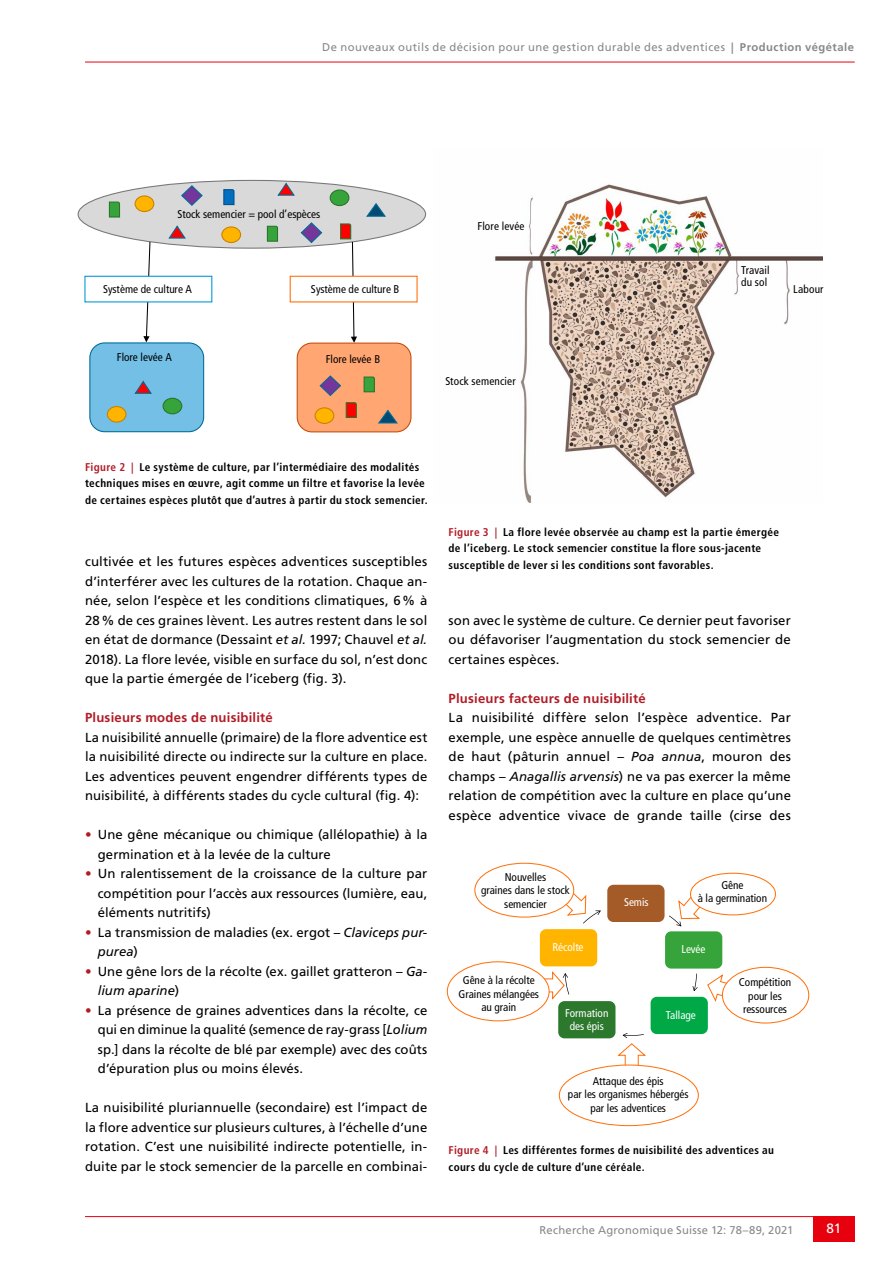
<style>
.page{position:relative;width:893px;height:1263px;background:#fff}
.page>*{position:absolute;margin:0;border:0;box-sizing:border-box;transform-origin:0 0}
.t1{font:13.5px "Frutiger LT Std";color:#fff}
.t2{font:13.2px/19.5px "Frutiger LT Std";letter-spacing:.005em;color:#000;text-align:justify}
.t3{font:700 13.2px "Frutiger LT Std";letter-spacing:.015em;color:#b21c27}
.t4{font:700 condensed 11.25px/16.5px "Frutiger LT Std";letter-spacing:.03em;color:#000}
.t5{font:condensed 11.25px/13.5px "Frutiger";color:#000;text-align:center}
.t6{font:condensed 11.25px/12px "Frutiger LT Std";color:#000}
.t7{font:11.25px "Frutiger LT Std";letter-spacing:.035em;color:#878988}
.t8{font:condensed 11.25px "Frutiger";letter-spacing:-.005em;color:#fff}
.s1{font-weight:700}
.s2{color:#b21c27}
.s3{font-style:italic}
</style>
<div class="page">
<hr style="left:85px;top:62px;width:770px;height:1px;background:#e7000e">
<hr style="left:85px;top:1216px;width:770px;height:1px;background:#e7000e">
<div style="left:813px;top:1216px;width:42px;height:26px;background:#e7000e"></div>
<div style="left:607px;top:885px;width:57px;height:37px;background:#a55b28;border-radius:6px"></div>
<div style="left:665px;top:931px;width:57px;height:37px;background:#36a43a;border-radius:6px"></div>
<svg style="left:693px;top:974px;width:5px;height:17px"></svg>
<div style="left:651px;top:997px;width:57px;height:37px;background:#00a846;border-radius:6px"></div>
<div style="left:558px;top:1001px;width:57px;height:37px;background:#2c782d;border-radius:6px"></div>
<div style="left:540px;top:929px;width:57px;height:37px;background:#ffb400;border-radius:6px"></div>
<svg style="left:669px;top:897px;width:33px;height:29px"></svg>
<div style="left:690px;top:873px;width:85px;height:42px;background:#fff;border-radius:50%"></div>
<div style="left:690px;top:873px;width:86px;height:42px;border:1px solid #ff6e08;border-radius:50%"></div>
<svg style="left:707px;top:974px;width:25px;height:28px"></svg>
<div style="left:722px;top:971px;width:84px;height:43px;background:#fff;border-radius:50%"></div>
<div style="left:722px;top:967px;width:87px;height:56px;border:1px solid #ff6e08;border-radius:50%"></div>
<svg style="left:617px;top:1033px;width:29px;height:33px"></svg>
<div style="left:569px;top:1065px;width:122px;height:43px;background:#fff;border-radius:50%"></div>
<div style="left:559px;top:1065px;width:140px;height:61px;border:1px solid #ff6e08;border-radius:50%"></div>
<svg style="left:541px;top:971px;width:28px;height:29px"></svg>
<div style="left:447px;top:962px;width:102px;height:59px;background:#fff;border-radius:50%"></div>
<div style="left:447px;top:961px;width:102px;height:60px;border:1px solid #ff6e08;border-radius:50%"></div>
<svg style="left:564px;top:892px;width:37px;height:31px"></svg>
<div style="left:475px;top:863px;width:99px;height:54px;background:#fff;border-radius:50%"></div>
<div style="left:474px;top:863px;width:100px;height:54px;border:1px solid #ff6e08;border-radius:50%"></div>
<div style="left:78px;top:180px;width:348px;height:68px;background:#d9d9d9;border-radius:50%"></div>
<svg style="left:108px;top:201px;width:13px;height:17px"></svg>
<svg style="left:223px;top:189px;width:12px;height:17px"></svg>
<svg style="left:266px;top:225px;width:13px;height:17px"></svg>
<svg style="left:168px;top:225px;width:18px;height:14px"></svg>
<svg style="left:277px;top:182px;width:18px;height:14px"></svg>
<svg style="left:366px;top:203px;width:20px;height:14px"></svg>
<div style="left:135px;top:196px;width:19px;height:16px;background:#ffb400;border-radius:50%"></div>
<div style="left:135px;top:195px;width:19px;height:17px;border:1px solid #cb8000;border-radius:50%"></div>
<div style="left:222px;top:227px;width:19px;height:15px;background:#ffb400;border-radius:50%"></div>
<div style="left:221px;top:226px;width:20px;height:17px;border:1px solid #cb8000;border-radius:50%"></div>
<div style="left:330px;top:190px;width:19px;height:16px;background:#36a43a;border-radius:50%"></div>
<div style="left:330px;top:189px;width:19px;height:17px;border:1px solid #28742a;border-radius:50%"></div>
<svg style="left:181px;top:185px;width:22px;height:21px"></svg>
<svg style="left:300px;top:222px;width:23px;height:22px"></svg>
<svg style="left:143px;top:242px;width:7px;height:100px"></svg>
<svg style="left:340px;top:223px;width:17px;height:120px"></svg>
<div style="left:85px;top:276px;width:126px;height:26px;background:#fff"></div>
<div style="left:84px;top:276px;width:128px;height:26px;border:1px solid #0097d4"></div>
<div style="left:291px;top:276px;width:127px;height:26px;background:#fff"></div>
<div style="left:290px;top:276px;width:128px;height:26px;border:1px solid #ff6e08"></div>
<div style="left:90px;top:343px;width:114px;height:89px;background:#74bfe6;border-radius:15px"></div>
<div style="left:89px;top:342px;width:115px;height:90px;border:1px solid #006c96;border-radius:15px"></div>
<div style="left:297px;top:343px;width:114px;height:89px;background:#ffa673;border-radius:15px"></div>
<div style="left:297px;top:343px;width:114px;height:89px;border:1px solid #c24e0c;border-radius:15px"></div>
<svg style="left:134px;top:380px;width:18px;height:14px"></svg>
<div style="left:107px;top:406px;width:19px;height:16px;background:#ffb400;border-radius:50%"></div>
<div style="left:107px;top:406px;width:20px;height:17px;border:1px solid #cb8000;border-radius:50%"></div>
<div style="left:163px;top:398px;width:19px;height:16px;background:#36a43a;border-radius:50%"></div>
<div style="left:163px;top:398px;width:19px;height:16px;border:1px solid #28742a;border-radius:50%"></div>
<svg style="left:363px;top:376px;width:12px;height:17px"></svg>
<svg style="left:378px;top:409px;width:20px;height:15px"></svg>
<svg style="left:319px;top:375px;width:38px;height:44px"></svg>
<div style="left:315px;top:408px;width:19px;height:15px;background:#ffb400;border-radius:50%"></div>
<div style="left:315px;top:407px;width:19px;height:17px;border:1px solid #cb8000;border-radius:50%"></div>
<img style="left:495px;top:184px;width:328px;height:318px">
<p class="t7" style="left:322px;top:40px;width:533px">De nouveaux outils de décision pour une gestion durable des adventices <span class="s1">| Production végétale</span></p>
<p class="t6" style="left:177px;top:208px;width:145px">Stock semencier = pool d’espèces</p>
<p class="t6" style="left:103px;top:283px;width:91px">Système de culture A</p>
<p class="t6" style="left:311px;top:283px;width:90px">Système de culture B</p>
<p class="t6" style="left:117px;top:352px;width:56px">Flore levée A</p>
<p class="t6" style="left:326px;top:354px;width:56px">Flore levée B</p>
<p class="t6" style="left:477px;top:220px;width:49px">Flore levée</p>
<p class="t6" style="left:445px;top:376px;width:72px">Stock semencier</p>
<p class="t6" style="left:741px;top:264px;width:30px">Travail du sol</p>
<p class="t6" style="left:793px;top:284px;width:32px">Labour</p>
<p class="t4" style="left:85px;top:458px;width:344px"><span class="s2">Figure 2 |</span> Le système de culture, par l’intermédiaire des modalités techniques mises en œuvre, agit comme un filtre et favorise la levée de certaines espèces plutôt que d’autres à partir du stock semencier.</p>
<p class="t2" style="left:85px;top:552px;width:344px">cultivée et les futures espèces adventices susceptibles d’interférer avec les cultures de la rotation. Chaque an&shy;née, selon l’espèce et les conditions climatiques, 6% à 28% de ces graines lèvent. Les autres restent dans le sol en état de dormance (Dessaint <span class="s3">et al.</span> 1997; Chauvel <span class="s3">et al.<br></span>2018). La flore levée, visible en surface du sol, n’est donc que la partie émergée de l’iceberg (fig. 3).</p>
<p class="t3" style="left:85px;top:710px;width:189px">Plusieurs modes de nuisibilité</p>
<p class="t2" style="left:85px;top:727px;width:344px">La nuisibilité annuelle (primaire) de la flore adventice est la nuisibilité directe ou indirecte sur la culture en place.<br>Les adventices peuvent engendrer différents types de nuisibilité, à différents stades du cycle cultural (fig. 4):</p>
<p class="t2" style="left:98px;top:825px;width:331px;text-indent:-13px"><span class="s2">•</span> Une gêne mécanique ou chimique (allélopathie) à la germination et à la levée de la culture</p>
<p class="t2" style="left:98px;top:864px;width:331px;text-indent:-13px"><span class="s2">•</span> Un ralentissement de la croissance de la culture par compétition pour l’accès aux ressources (lumière, eau, éléments nutritifs)</p>
<p class="t2" style="left:98px;top:922px;width:331px;text-indent:-13px"><span class="s2">•</span> La transmission de maladies (ex. ergot – <span class="s3">Claviceps pur&shy;purea</span>)</p>
<p class="t2" style="left:98px;top:961px;width:331px;text-indent:-13px"><span class="s2">•</span> Une gêne lors de la récolte (ex. gaillet gratteron – <span class="s3">Ga&shy;lium aparine</span>)</p>
<p class="t2" style="left:98px;top:1000px;width:331px;text-indent:-13px"><span class="s2">•</span> La présence de graines adventices dans la récolte, ce qui en diminue la qualité (semence de ray-grass [<span class="s3">Lolium </span>sp.] dans la récolte de blé par exemple) avec des coûts d’épuration plus ou moins élevés.</p>
<p class="t2" style="left:85px;top:1098px;width:344px">La nuisibilité pluriannuelle (secondaire) est l’impact de la flore adventice sur plusieurs cultures, à l’échelle d’une rotation. C’est une nuisibilité indirecte potentielle, in&shy;duite par le stock semencier de la parcelle en combinai-</p>
<p class="t4" style="left:449px;top:523px;width:332px"><span class="s2">Figure 3 |</span> La flore levée observée au champ est la partie émergée de l’iceberg. Le stock semencier constitue la flore sous-jacente susceptible de lever si les conditions sont favorables.</p>
<p class="t2" style="left:449px;top:610px;width:344px">son avec le système de culture. Ce dernier peut favoriser ou défavoriser l’augmentation du stock semencier de certaines espèces.</p>
<p class="t3" style="left:449px;top:690px;width:199px">Plusieurs facteurs de nuisibilité</p>
<p class="t2" style="left:449px;top:708px;width:344px">La nuisibilité diffère selon l’espèce adventice. Par exemple, une espèce annuelle de quelques centimètres de haut (pâturin annuel – <span class="s3">Poa annua</span>, mouron des champs – <span class="s3">Anagallis arvensis</span>) ne va pas exercer la même relation de compétition avec la culture en place qu’une espèce adventice vivace de grande taille (cirse des</p>
<p class="t5" style="left:481px;top:870px;width:90px">Nouvelles<br>graines dans le stock semencier</p>
<p class="t8" style="left:553px;top:941px;width:33px">Récolte</p>
<p class="t8" style="left:624px;top:896px;width:26px">Semis</p>
<p class="t5" style="left:698px;top:878px;width:71px">Gêne<br>à la germination</p>
<p class="t8" style="left:681px;top:943px;width:26px">Levée</p>
<p class="t5" style="left:459px;top:973px;width:82px">Gêne à la récolte<br>Graines mélangées au grain</p>
<p class="t8" style="left:565px;top:1006px;width:45px">Formation</p>
<p class="t8" style="left:666px;top:1008px;width:31px">Tallage</p>
<p class="t8" style="left:570px;top:1020px;width:36px">des épis</p>
<p class="t5" style="left:568px;top:1074px;width:122px">Attaque des épis<br>par les organismes hébergés par les adventices</p>
<p class="t5" style="left:739px;top:975px;width:54px">Compétition pour les ressources</p>
<p class="t4" style="left:449px;top:1142px;width:327px"><span class="s2">Figure 4 |</span> Les différentes formes de nuisibilité des adventices au cours du cycle de culture d’une céréale.</p>
<p class="t7" style="left:540px;top:1223px;width:255px">Recherche Agronomique Suisse 12: 78–89, 2021</p>
<p class="t1" style="left:826px;top:1221px;width:16px">81</p>
</div>
